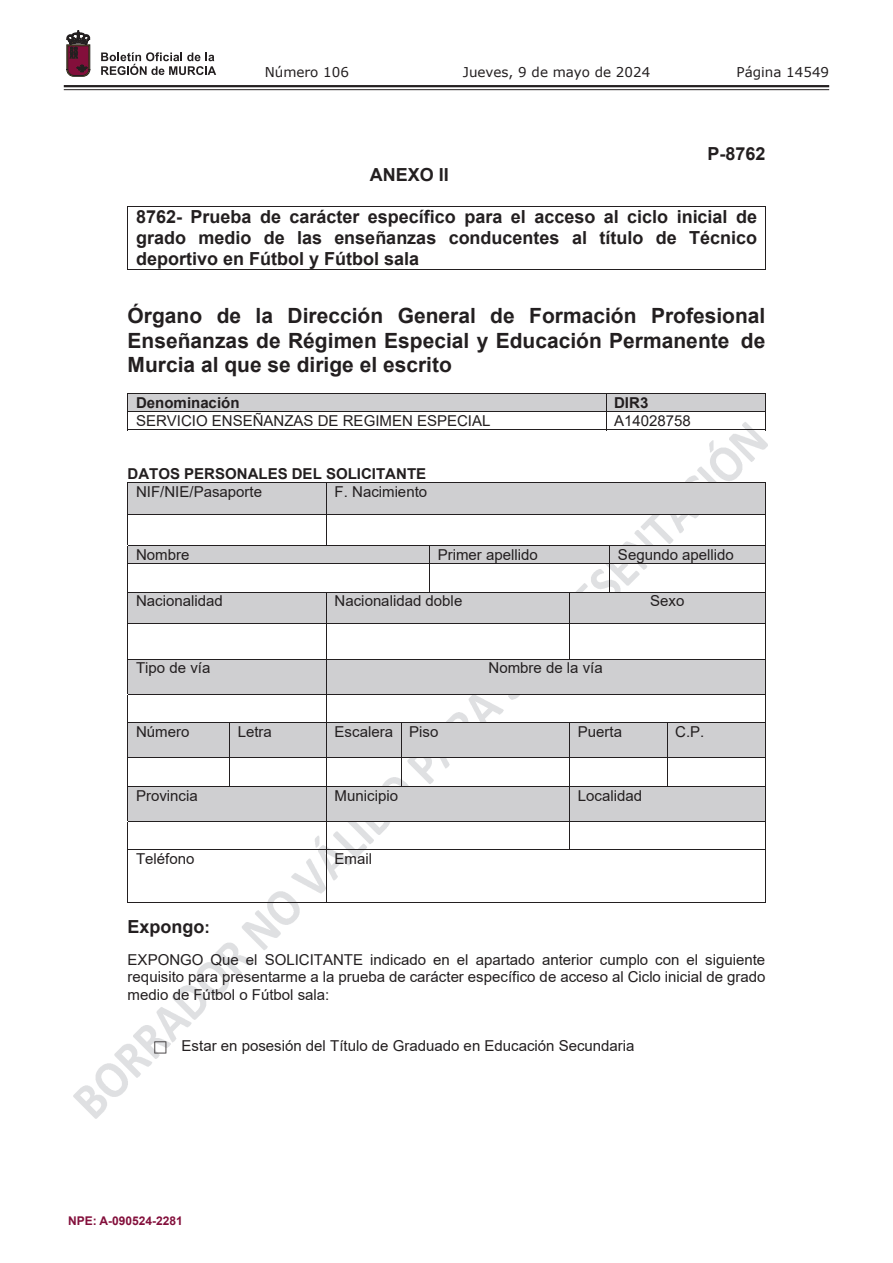
<style>
.page{position:relative;width:893px;height:1263px;background:#fff}
.page>*{position:absolute;margin:0;border:0;box-sizing:border-box;transform-origin:0 0}
.t1{font:700 21px/24.2px "Arial";color:#231f20;text-align:justify}
.t2{font:700 18px/20.7px "Arial";color:#231f20;text-align:justify}
.t3{font:15px/17.2px "Arial";color:#231f20;text-align:justify}
.t4{font:700 15px "Arial";color:#231f20}
.t5{font:13.5px "Verdana";color:#231f20}
.t6{font:700 12px "Arial";color:#830f3b}
.s1{font-size:16.5px}
</style>
<div class="page">
<hr style="left:64px;top:85px;width:765px;height:2px;background:#231f20">
<hr style="left:64px;top:89px;width:765px;height:1px;background:#231f20">
<svg style="left:101px;top:52px;width:115px;height:23px"></svg>
<svg style="left:67px;top:31px;width:23px;height:45px"></svg>
<img style="left:73px;top:406px;width:695px;height:713px">
<hr style="left:128px;top:206px;width:637px;height:1px;background:#231f20">
<hr style="left:128px;top:206px;width:1px;height:63px;background:#231f20">
<hr style="left:128px;top:269px;width:637px;height:1px;background:#231f20">
<hr style="left:765px;top:206px;width:1px;height:63px;background:#231f20">
<div style="left:128px;top:394px;width:478px;height:18px;background:#cfcfd1"></div>
<div style="left:606px;top:394px;width:159px;height:18px;background:#cfcfd1"></div>
<hr style="left:128px;top:394px;width:478px;height:1px;background:#231f20">
<hr style="left:606px;top:394px;width:159px;height:1px;background:#231f20">
<hr style="left:128px;top:412px;width:478px;height:1px;background:#231f20">
<hr style="left:606px;top:412px;width:159px;height:1px;background:#231f20">
<svg style="left:128px;top:394px;width:1px;height:36px"></svg>
<hr style="left:128px;top:430px;width:478px;height:1px;background:#231f20">
<svg style="left:606px;top:395px;width:1px;height:35px"></svg>
<hr style="left:606px;top:430px;width:159px;height:1px;background:#231f20">
<svg style="left:765px;top:394px;width:1px;height:37px"></svg>
<div style="left:128px;top:483px;width:198px;height:31px;background:#cfcfd1"></div>
<div style="left:327px;top:483px;width:438px;height:31px;background:#cfcfd1"></div>
<hr style="left:128px;top:482px;width:637px;height:1px;background:#231f20">
<hr style="left:128px;top:483px;width:1px;height:31px;background:#231f20">
<hr style="left:326px;top:483px;width:1px;height:31px;background:#231f20">
<hr style="left:765px;top:483px;width:1px;height:31px;background:#231f20">
<hr style="left:128px;top:514px;width:637px;height:1px;background:#231f20">
<hr style="left:128px;top:514px;width:1px;height:31px;background:#231f20">
<hr style="left:326px;top:514px;width:1px;height:31px;background:#231f20">
<hr style="left:765px;top:514px;width:1px;height:31px;background:#231f20">
<div style="left:128px;top:546px;width:301px;height:17px;background:#cfcfd1"></div>
<div style="left:430px;top:546px;width:179px;height:17px;background:#cfcfd1"></div>
<div style="left:610px;top:546px;width:155px;height:17px;background:#cfcfd1"></div>
<hr style="left:128px;top:545px;width:637px;height:1px;background:#231f20">
<hr style="left:128px;top:563px;width:637px;height:1px;background:#231f20">
<svg style="left:128px;top:564px;width:1px;height:28px"></svg>
<svg style="left:429px;top:546px;width:1px;height:46px"></svg>
<svg style="left:609px;top:546px;width:1px;height:46px"></svg>
<svg style="left:765px;top:546px;width:1px;height:46px"></svg>
<div style="left:128px;top:592px;width:198px;height:31px;background:#cfcfd1"></div>
<div style="left:327px;top:592px;width:242px;height:31px;background:#cfcfd1"></div>
<div style="left:570px;top:592px;width:195px;height:31px;background:#cfcfd1"></div>
<hr style="left:128px;top:592px;width:637px;height:1px;background:#231f20">
<hr style="left:128px;top:592px;width:1px;height:31px;background:#231f20">
<hr style="left:326px;top:592px;width:1px;height:31px;background:#231f20">
<hr style="left:569px;top:592px;width:1px;height:31px;background:#231f20">
<hr style="left:765px;top:592px;width:1px;height:31px;background:#231f20">
<div style="left:128px;top:624px;width:198px;height:35px;background:#fff"></div>
<div style="left:327px;top:624px;width:242px;height:35px;background:#fff"></div>
<div style="left:570px;top:624px;width:195px;height:35px;background:#fff"></div>
<hr style="left:128px;top:623px;width:637px;height:1px;background:#231f20">
<hr style="left:128px;top:624px;width:1px;height:35px;background:#231f20">
<hr style="left:326px;top:624px;width:1px;height:35px;background:#231f20">
<hr style="left:569px;top:624px;width:1px;height:35px;background:#231f20">
<hr style="left:765px;top:624px;width:1px;height:35px;background:#231f20">
<div style="left:128px;top:659px;width:198px;height:35px;background:#cfcfd1"></div>
<div style="left:327px;top:659px;width:438px;height:35px;background:#cfcfd1"></div>
<hr style="left:128px;top:659px;width:637px;height:1px;background:#231f20">
<hr style="left:128px;top:659px;width:1px;height:35px;background:#231f20">
<hr style="left:326px;top:659px;width:1px;height:35px;background:#231f20">
<hr style="left:765px;top:659px;width:1px;height:35px;background:#231f20">
<hr style="left:128px;top:694px;width:637px;height:1px;background:#231f20">
<svg style="left:128px;top:695px;width:1px;height:27px"></svg>
<svg style="left:326px;top:695px;width:1px;height:27px"></svg>
<svg style="left:765px;top:695px;width:1px;height:27px"></svg>
<div style="left:128px;top:723px;width:101px;height:34px;background:#cfcfd1"></div>
<div style="left:230px;top:723px;width:96px;height:34px;background:#cfcfd1"></div>
<div style="left:327px;top:723px;width:74px;height:34px;background:#cfcfd1"></div>
<div style="left:402px;top:723px;width:167px;height:34px;background:#cfcfd1"></div>
<div style="left:570px;top:723px;width:97px;height:34px;background:#cfcfd1"></div>
<div style="left:667px;top:723px;width:98px;height:34px;background:#cfcfd1"></div>
<hr style="left:128px;top:722px;width:637px;height:1px;background:#231f20">
<hr style="left:128px;top:723px;width:1px;height:34px;background:#231f20">
<hr style="left:229px;top:723px;width:1px;height:34px;background:#231f20">
<hr style="left:326px;top:723px;width:1px;height:34px;background:#231f20">
<hr style="left:401px;top:723px;width:1px;height:34px;background:#231f20">
<hr style="left:569px;top:723px;width:1px;height:34px;background:#231f20">
<hr style="left:667px;top:723px;width:1px;height:34px;background:#231f20">
<hr style="left:765px;top:723px;width:1px;height:34px;background:#231f20">
<hr style="left:128px;top:757px;width:637px;height:1px;background:#231f20">
<svg style="left:128px;top:758px;width:1px;height:28px"></svg>
<svg style="left:229px;top:758px;width:1px;height:28px"></svg>
<svg style="left:326px;top:758px;width:1px;height:28px"></svg>
<svg style="left:401px;top:758px;width:1px;height:28px"></svg>
<svg style="left:569px;top:758px;width:1px;height:28px"></svg>
<svg style="left:667px;top:758px;width:1px;height:28px"></svg>
<svg style="left:765px;top:758px;width:1px;height:28px"></svg>
<div style="left:128px;top:787px;width:198px;height:34px;background:#cfcfd1"></div>
<div style="left:327px;top:787px;width:242px;height:34px;background:#cfcfd1"></div>
<div style="left:570px;top:787px;width:195px;height:34px;background:#cfcfd1"></div>
<hr style="left:128px;top:786px;width:637px;height:1px;background:#231f20">
<hr style="left:128px;top:787px;width:1px;height:34px;background:#231f20">
<hr style="left:326px;top:787px;width:1px;height:34px;background:#231f20">
<hr style="left:569px;top:787px;width:1px;height:34px;background:#231f20">
<hr style="left:765px;top:787px;width:1px;height:34px;background:#231f20">
<hr style="left:128px;top:821px;width:637px;height:1px;background:#231f20">
<svg style="left:128px;top:822px;width:1px;height:27px"></svg>
<svg style="left:326px;top:822px;width:1px;height:27px"></svg>
<svg style="left:569px;top:822px;width:1px;height:27px"></svg>
<svg style="left:765px;top:822px;width:1px;height:27px"></svg>
<hr style="left:128px;top:849px;width:637px;height:1px;background:#231f20">
<hr style="left:128px;top:850px;width:1px;height:53px;background:#231f20">
<hr style="left:128px;top:902px;width:198px;height:1px;background:#231f20">
<hr style="left:326px;top:850px;width:1px;height:53px;background:#231f20">
<hr style="left:327px;top:902px;width:438px;height:1px;background:#231f20">
<hr style="left:765px;top:850px;width:1px;height:53px;background:#231f20">
<svg style="left:155px;top:1041px;width:12px;height:13px"></svg>
<p class="t5" style="left:265px;top:62px;width:86px">Número 106</p>
<p class="t5" style="left:463px;top:62px;width:189px">Jueves, 9 de mayo de 2024</p>
<p class="t5" style="left:736px;top:62px;width:94px">Página 14549</p>
<p class="t2" style="left:707px;top:144px;width:59px">P-8762</p>
<p class="t2" style="left:370px;top:165px;width:81px">ANEXO II</p>
<p class="t2" style="left:136px;top:207px;width:622px">8762- Prueba de carácter específico para el acceso al ciclo inicial de grado medio de las enseñanzas conducentes al título de Técnico deportivo en Fútbol y Fútbol sala</p>
<h1 class="t1" style="left:128px;top:304px;width:639px">Órgano de la Dirección General de Formación Profesional Enseñanzas de Régimen Especial y Educación Permanente de Murcia al que se dirige el escrito</h1>
<p class="t4" style="left:136px;top:392px;width:105px">Denominación</p>
<p class="t4" style="left:614px;top:392px;width:36px">DIR3</p>
<p class="t3" style="left:136px;top:412px;width:356px">SERVICIO ENSEÑANZAS DE REGIMEN ESPECIAL</p>
<p class="t3" style="left:614px;top:412px;width:78px">A14028758</p>
<p class="t4" style="left:128px;top:463px;width:300px">DATOS PERSONALES DEL SOLICITANTE</p>
<p class="t3" style="left:136px;top:483px;width:128px">NIF/NIE/Pasaporte</p>
<p class="t3" style="left:335px;top:483px;width:94px">F. Nacimiento</p>
<p class="t3" style="left:136px;top:546px;width:55px">Nombre</p>
<p class="t3" style="left:438px;top:546px;width:102px">Primer apellido</p>
<p class="t3" style="left:618px;top:546px;width:117px">Segundo apellido</p>
<p class="t3" style="left:136px;top:592px;width:88px">Nacionalidad</p>
<p class="t3" style="left:335px;top:592px;width:129px">Nacionalidad doble</p>
<p class="t3" style="left:650px;top:592px;width:36px">Sexo</p>
<p class="t3" style="left:136px;top:659px;width:76px">Tipo de vía</p>
<p class="t3" style="left:489px;top:659px;width:116px">Nombre de la vía</p>
<p class="t3" style="left:136px;top:723px;width:55px">Número</p>
<p class="t3" style="left:238px;top:723px;width:36px">Letra</p>
<p class="t3" style="left:335px;top:723px;width:105px">Escalera Piso</p>
<p class="t3" style="left:578px;top:723px;width:46px">Puerta</p>
<p class="t3" style="left:675px;top:723px;width:31px">C.P.</p>
<p class="t3" style="left:136px;top:787px;width:63px">Provincia</p>
<p class="t3" style="left:335px;top:787px;width:65px">Municipio</p>
<p class="t3" style="left:578px;top:787px;width:66px">Localidad</p>
<p class="t3" style="left:136px;top:850px;width:60px">Teléfono</p>
<p class="t3" style="left:335px;top:850px;width:39px">Email</p>
<p class="t2" style="left:128px;top:917px;width:84px">Expongo<span class="s1">:</span></p>
<p class="t3" style="left:128px;top:951px;width:639px">EXPONGO Que el SOLICITANTE indicado en el apartado anterior cumplo con el siguiente requisito para presentarme a la prueba de carácter específico de acceso al Ciclo inicial de grado medio de Fútbol o Fútbol sala:</p>
<p class="t3" style="left:182px;top:1037px;width:454px">Estar en posesión del Título de Graduado en Educación Secundaria</p>
<p class="t6" style="left:68px;top:1212px;width:116px">NPE: A-090524-2281</p>
</div>
